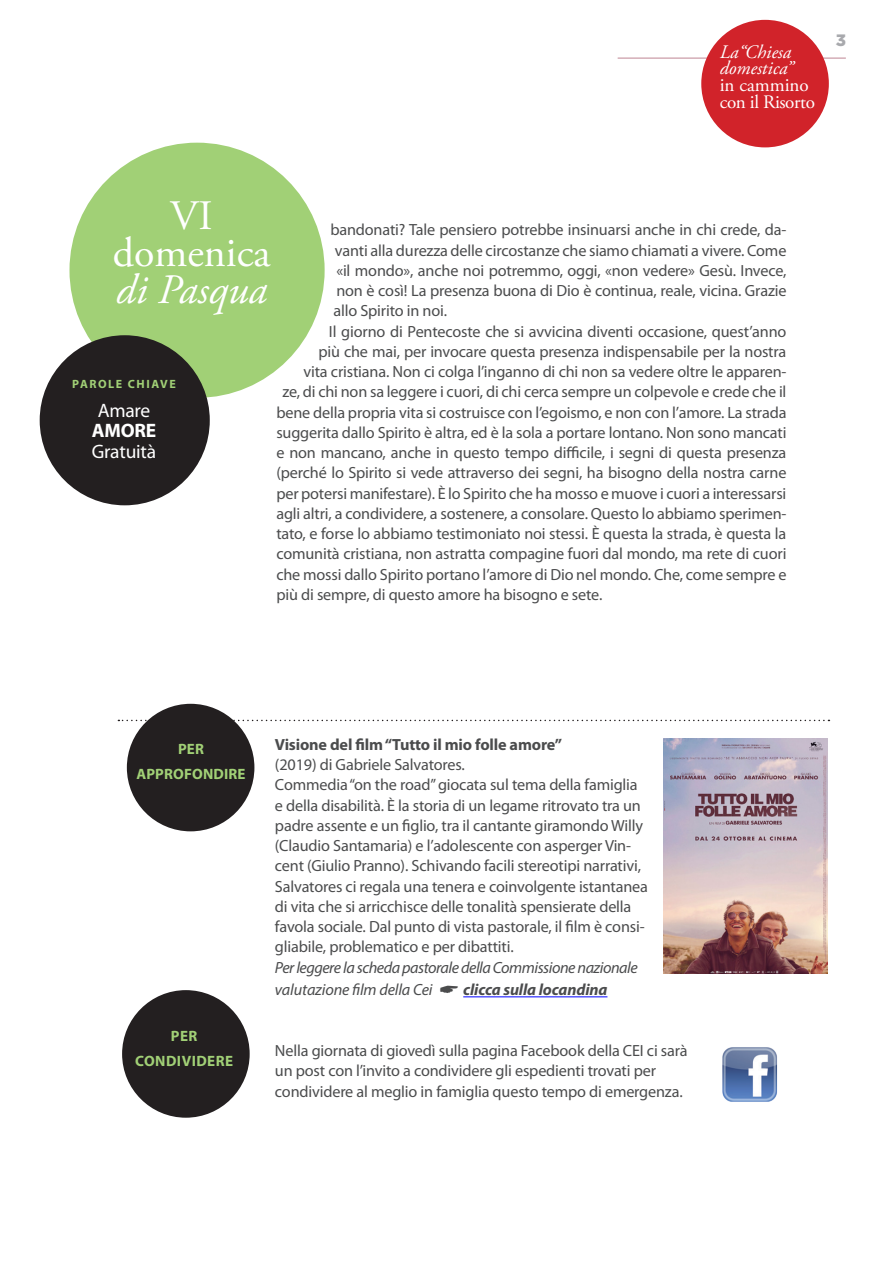
<style>
.page{position:relative;width:893px;height:1263px;background:#fff}
.page>*{position:absolute;margin:0;border:0;box-sizing:border-box;transform-origin:0 0}
.Sotto{font:41.85px "Adobe Garamond Pro";color:#fff}
.Sotto-2{font:italic 41.85px "Adobe Garamond Pro";color:#fff}
.Testo_11_Migrantes{font:19.5px/20.2px "Myriad Pro";letter-spacing:-.01em;color:#fff;text-align:center}
.Sotto-3{font:19.05px "Adobe Garamond Pro";letter-spacing:-.015em;color:#fff}
.Sotto-4{font:italic 19.05px "Adobe Garamond Pro";color:#fff}
.t1{font:900 16.5px "Gotham";color:#a8a9ad}
.Testo_11_Migrantes-2{font:16.2px/20.2px "Myriad Pro";letter-spacing:-.01em;color:#4b4c4d}
.Testo_11_Migrantes-3{font:italic 16.2px/22.5px "Myriad Pro";letter-spacing:-.03em;color:#4b4c4d}
.Testo_11_Migrantes-4{font:700 16.2px "Myriad Pro";letter-spacing:-.01em;color:#4b4c4d}
.Testo_11_Migrantes-5{font:italic 700 16.2px "Myriad Pro";letter-spacing:-.01em;color:#4b4c4d}
.Testo_11_Migrantes-6{font:700 15px "Myriad Pro";letter-spacing:.01em;color:#a1d076}
.Testo_11_Migrantes-7{font:700 15px "Myriad Pro";letter-spacing:.03em;color:#a1d076}
.Testo_11_Migrantes-8{font:700 12px "Myriad Pro";letter-spacing:.13em;color:#a1d076}
.s1{font-weight:700}
</style>
<div class="page">
<hr style="left:618px;top:58px;width:228px;height:1px;background:#bf8593">
<hr style="left:463px;top:996px;width:144px;height:1px;background:#00f">
<div style="left:701px;top:20px;width:128px;height:127px;background:#d1232a;border-radius:50%"></div>
<div style="left:122px;top:990px;width:128px;height:128px;background:#231f20;border-radius:50%"></div>
<svg style="left:118px;top:720px;width:711px;height:1px"></svg>
<img style="left:722px;top:1047px;width:56px;height:55px">
<div style="left:127px;top:704px;width:127px;height:127px;background:#231f20;border-radius:50%"></div>
<img style="left:664px;top:739px;width:164px;height:234px">
<div style="left:69px;top:143px;width:256px;height:255px;background:#a1d076;border-radius:50%"></div>
<div style="left:40px;top:335px;width:170px;height:170px;background:#231f20;border-radius:50%"></div>
<p class="Sotto-4" style="left:720px;top:40px;width:73px">La “Chiesa</p>
<p class="Sotto-4" style="left:720px;top:57px;width:75px">domestica”</p>
<p class="Sotto-3" style="left:720px;top:74px;width:91px">in cammino</p>
<p class="Sotto-3" style="left:720px;top:90px;width:97px">con il Risorto</p>
<p class="t1" style="left:836px;top:31px;width:12px">3</p>
<p class="Sotto" style="left:170px;top:191px;width:44px">VI</p>
<p class="Sotto" style="left:113px;top:228px;width:159px">domenica</p>
<p class="Sotto-2" style="left:116px;top:264px;width:153px">di Pasqua</p>
<p class="Testo_11_Migrantes-2" style="left:330px;top:220px;width:458px;text-align:justify">bandonati? Tale pensiero potrebbe insinuarsi anche in chi crede, da&shy;vanti alla durezza delle circostanze che siamo chiamati a vivere. Come «il mondo», anche noi potremmo, oggi, «non vedere» Gesù. Invece, non è così! La presenza buona di Dio è continua, reale, vicina. Grazie allo Spirito in noi.</p>
<p class="Testo_11_Migrantes-2" style="left:329px;top:321px;width:459px">Il giorno di Pentecoste che si avvicina diventi occasione, quest’anno</p>
<p class="Testo_11_Migrantes-2" style="left:318px;top:341px;width:469px">più che mai, per invocare questa presenza indispensabile per la nostra</p>
<p class="Testo_11_Migrantes-2" style="left:303px;top:361px;width:485px">vita cristiana. Non ci colga l’inganno di chi non sa vedere oltre le apparen-</p>
<p class="Testo_11_Migrantes-2" style="left:282px;top:382px;width:506px">ze, di chi non sa leggere i cuori, di chi cerca sempre un colpevole e crede che il</p>
<p class="Testo_11_Migrantes-2" style="left:276px;top:402px;width:512px">bene della propria vita si costruisce con l’egoismo, e non con l’amore. La strada</p>
<p class="Testo_11_Migrantes-2" style="left:276px;top:422px;width:512px">suggerita dallo Spirito è altra, ed è la sola a portare lontano. Non sono mancati</p>
<p class="Testo_11_Migrantes-2" style="left:276px;top:442px;width:511px">e non mancano, anche in questo tempo difficile, i segni di questa presenza</p>
<p class="Testo_11_Migrantes-2" style="left:276px;top:463px;width:512px">(perché lo Spirito si vede attraverso dei segni, ha bisogno della nostra carne</p>
<p class="Testo_11_Migrantes-2" style="left:276px;top:483px;width:511px">per potersi manifestare). È lo Spirito che ha mosso e muove i cuori a interessarsi</p>
<p class="Testo_11_Migrantes-2" style="left:276px;top:503px;width:512px">agli altri, a condividere, a sostenere, a consolare. Questo lo abbiamo sperimen-</p>
<p class="Testo_11_Migrantes-2" style="left:276px;top:523px;width:511px">tato, e forse lo abbiamo testimoniato noi stessi. È questa la strada, è questa la</p>
<p class="Testo_11_Migrantes-2" style="left:276px;top:544px;width:512px">comunità cristiana, non astratta compagine fuori dal mondo, ma rete di cuori</p>
<p class="Testo_11_Migrantes-2" style="left:276px;top:564px;width:512px">che mossi dallo Spirito portano l’amore di Dio nel mondo. Che, come sempre e</p>
<p class="Testo_11_Migrantes-2" style="left:276px;top:584px;width:327px">più di sempre, di questo amore ha bisogno e sete.</p>
<p class="Testo_11_Migrantes-8" style="left:72px;top:377px;width:105px">PAROLE CHIAVE</p>
<p class="Testo_11_Migrantes" style="left:92px;top:400px;width:66px">Amare<br><span class="s1">AMORE</span></p>
<p class="Testo_11_Migrantes" style="left:92px;top:441px;width:66px">Gratuità</p>
<p class="Testo_11_Migrantes-6" style="left:178px;top:739px;width:27px">PER</p>
<p class="Testo_11_Migrantes-6" style="left:136px;top:764px;width:111px">APPROFONDIRE</p>
<p class="Testo_11_Migrantes-6" style="left:171px;top:1026px;width:28px">PER</p>
<p class="Testo_11_Migrantes-7" style="left:135px;top:1052px;width:99px">CONDIVIDERE</p>
<p class="Testo_11_Migrantes-4" style="left:275px;top:734px;width:289px">Visione del film “Tutto il mio folle amore”</p>
<p class="Testo_11_Migrantes-2" style="left:275px;top:754px;width:191px">(2019) di Gabriele Salvatores.</p>
<p class="Testo_11_Migrantes-2" style="left:275px;top:775px;width:374px">Commedia “on the road” giocata sul tema della famiglia e della disabilità. È la storia di un legame ritrovato tra un padre assente e un figlio, tra il cantante giramondo Willy (Claudio Santamaria) e l’adolescente con asperger Vin&shy;cent (Giulio Pranno). Schivando facili stereotipi narrativi, Salvatores ci regala una tenera e coinvolgente istantanea di vita che si arricchisce delle tonalità spensierate della favola sociale. Dal punto di vista pastorale, il film è consi&shy;gliabile, problematico e per dibattiti.</p>
<p class="Testo_11_Migrantes-3" style="left:275px;top:956px;width:364px">Per leggere la scheda pastorale della Commissione nazionale valutazione film della Cei</p>
<p class="Testo_11_Migrantes-5" style="left:463px;top:979px;width:146px">clicca sulla locandina</p>
<p class="Testo_11_Migrantes-2" style="left:275px;top:1040px;width:414px">Nella giornata di giovedì sulla pagina Facebook della CEI ci sarà un post con l’invito a condividere gli espedienti trovati per condividere al meglio in famiglia questo tempo di emergenza.</p>
</div>
